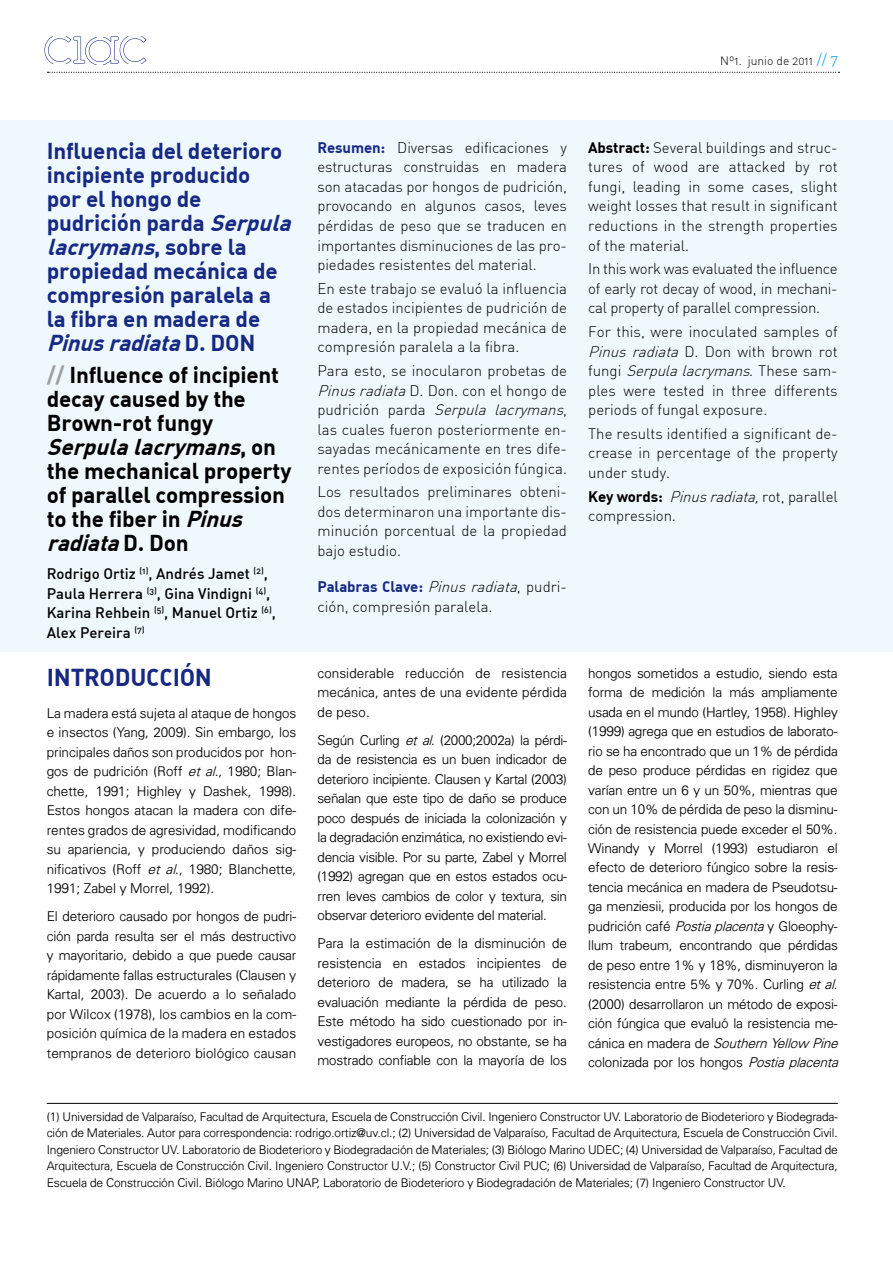
<style>
.page{position:relative;width:893px;height:1263px;background:#fff}
.page>*{position:absolute;margin:0;border:0;box-sizing:border-box;transform-origin:0 0}
.t1{font:700 24px "DIN Alternate";letter-spacing:-.01em;color:#162983}
.t2{font:700 22.5px/24px "DIN Alternate";letter-spacing:-.01em;color:#162983}
.t3{font:700 22.5px/24px "DIN Alternate";letter-spacing:-.01em;color:#000}
.t4{font:300 15px/19.5px "DIN Alternate";color:#000;text-align:justify}
.t5{font:500 15px/19.5px "DIN Alternate";color:#000}
.t6{font:300 13.5px/19.5px "Univers";letter-spacing:-.005em;color:#000;text-align:justify}
.t7{font:300 12px/16.5px "Univers";letter-spacing:-.01em;color:#000;text-align:justify}
.t8{font:300 12px "DIN Alternate";color:#000}
.s1{font-size:15px;color:#009ee0}
.s2{font-style:italic}
.s3{color:#9c9e9f}
.s4{font-weight:700;color:#162983}
.s5{font-weight:700}
</style>
<div class="page">
<svg style="left:48px;top:72px;width:791px;height:1px"></svg>
<svg style="left:44px;top:36px;width:102px;height:29px"></svg>
<div style="left:0;top:120px;width:893px;height:532px;background:#eff8fd"></div>
<hr style="left:47px;top:1103px;width:791px;height:1px;background:#000">
<p class="t8" style="left:720px;top:53px;width:119px">Nº1. junio de 2011 <span class="s1">// 7</span></p>
<h2 class="t2" style="left:47px;top:137px;width:253px">Influencia del deterioro incipiente producido<br>por el hongo de pudrición parda <span class="s2">Serpula lacrymans</span>, s o b r e l a propiedad mecánica de compresión paralela a<br>la fibra en madera de<br><span class="s2">Pinusradiata</span>D . D O N</h2>
<h2 class="t3" style="left:47px;top:362px;width:246px"><span class="s3">//</span> Influence of incipient decay caused by the<br>Brown-rot fungy<br><span class="s2">Serpulalacrymans</span>, o n the mechanical property of parallel compression to the fiber in <span class="s2">Pinus radiata</span>D . D o n</h2>
<p class="t5" style="left:47px;top:563px;width:231px">Rodrigo Ortiz <sup>(1)</sup>, Andrés Jamet <sup>(2)</sup>,<br>Paula Herrera <sup>(3)</sup>, Gina Vindigni <sup>(4)</sup>,<br>Karina Rehbein <sup>(5)</sup>, Manuel Ortiz <sup>(6)</sup>,<br>Alex Pereira <sup>(7)</sup></p>
<h1 class="t1" style="left:47px;top:661px;width:167px">INTRODUCCIÓN</h1>
<p class="t6" style="left:47px;top:703px;width:251px">La madera está sujeta al ataque de hongos e insectos (Yang, 2009). Sin embargo, los principales daños son producidos por hon&shy;gos de pudrición (Roff <span class="s2">et al</span>., 1980; Blan&shy;chette, 1991; Highley y Dashek, 1998).<br>Estos hongos atacan la madera con dife&shy;rentes grados de agresividad, modificando su apariencia, y produciendo daños sig&shy;nificativos (Roff <span class="s2">et al</span>., 1980; Blanchette, 1991; Zabel y Morrel, 1992).</p>
<p class="t6" style="left:47px;top:906px;width:251px">El deterioro causado por hongos de pudri&shy;ción parda resulta ser el más destructivo y mayoritario, debido a que puede causar rápidamente fallas estructurales (Clausen y Kartal, 2003). De acuerdo a lo señalado por Wilcox (1978), los cambios en la com&shy;posición química de la madera en estados tempranos de deterioro biológico causan</p>
<p class="t4" style="left:317px;top:138px;width:251px"><span class="s4">Resumen:</span> Diversas edificaciones y estructuras construidas en madera son atacadas por hongos de pudrición, provocando en algunos casos, leves pérdidas de peso que se traducen en importantes disminuciones de las pro&shy;piedades resistentes del material.</p>
<p class="t4" style="left:317px;top:278px;width:251px">En este trabajo se evaluó la influencia de estados incipientes de pudrición de madera, en la propiedad mecánica de compresión paralela a la fibra.</p>
<p class="t4" style="left:317px;top:361px;width:252px">Para esto, se inocularon probetas de <span class="s2">Pinusradiata</span>D. Don. con el hongo de p u d r i c i ó n p a rd a <span class="s2">Serpula lacrymans</span>, las cuales fueron posteriormente en&shy;sayadas mecánicamente en tres dife&shy;rentes períodos de exposición fúngica.</p>
<p class="t4" style="left:317px;top:482px;width:251px">Los resultados preliminares obteni&shy;dos determinaron una importante dis&shy;minución porcentual de la propiedad bajo estudio.</p>
<p class="t4" style="left:317px;top:577px;width:251px"><span class="s4">Palabras Clave:</span> <span class="s2">Pinusradiata</span>, pudri&shy;ción, compresión paralela.</p>
<p class="t6" style="left:317px;top:663px;width:251px">considerable reducción de resistencia mecánica, antes de una evidente pérdida de peso.</p>
<p class="t6" style="left:317px;top:730px;width:251px">Según Curling <span class="s2">et al</span>. (2000;2002a) la pérdi&shy;da de resistencia es un buen indicador de deterioro incipiente. Clausen y Kartal (2003) señalan que este tipo de daño se produce poco después de iniciada la colonización y la degradación enzimática, no existiendo evi&shy;dencia visible. Por su parte, Zabel y Morrel (1992) agregan que en estos estados ocu&shy;rren leves cambios de color y textura, sin observar deterioro evidente del material.</p>
<p class="t6" style="left:317px;top:933px;width:251px">Para la estimación de la disminución de resistencia en estados incipientes de deterioro de madera, se ha utilizado la evaluación mediante la pérdida de peso.<br>Este método ha sido cuestionado por in&shy;vestigadores europeos, no obstante, se ha mostrado confiable con la mayoría de los</p>
<p class="t4" style="left:588px;top:138px;width:251px"><span class="s5">Abstract:</span> Several buildings and struc&shy;tures of wood are attacked by rot fungi, leading in some cases, slight weight losses that result in significant reductions in the strength properties of the material.</p>
<p class="t4" style="left:588px;top:259px;width:251px">In this work was evaluated the influence of early rot decay of wood, in mechani&shy;cal property of parallel compression.</p>
<p class="t4" style="left:588px;top:322px;width:251px">For this, were inoculated samples of <span class="s2">Pinus radiata</span> D. Don with brown rot f u n g i <span class="s2">Serpulalacrymans</span>. T h e s e s a m - ples were tested in three differents periods of fungal exposure.</p>
<p class="t4" style="left:588px;top:423px;width:251px">The results identified a significant de&shy;crease in percentage of the property under study.</p>
<p class="t4" style="left:588px;top:486px;width:251px"><span class="s5">Key words:</span> <span class="s2">Pinusradiata,</span>rot, parallel compression.</p>
<p class="t6" style="left:588px;top:663px;width:251px">hongos sometidos a estudio, siendo esta forma de medición la más ampliamente usada en el mundo (Hartley, 1958). Highley (1999) agrega que en estudios de laborato&shy;rio se ha encontrado que un 1% de pérdida de peso produce pérdidas en rigidez que varían entre un 6 y un 50%, mientras que con un 10% de pérdida de peso la disminu&shy;ción de resistencia puede exceder el 50%.<br>Winandy y Morrel (1993) estudiaron el efecto de deterioro fúngico sobre la resis&shy;tencia mecánica en madera de Pseudotsu&shy;ga menziesii, producida por los hongos de pudrición café <span class="s2">Postia placenta</span> y Gloeophy&shy;llum trabeum, encontrando que pérdidas de peso entre 1% y 18%, disminuyeron la resistencia entre 5% y 70%. Curling <span class="s2">et al</span>. (2000) desarrollaron un método de exposi&shy;ción fúngica que evaluó la resistencia me&shy;cánica en madera de <span class="s2">Southern Yellow Pine </span>colonizada por los hongos <span class="s2">Postia placenta</span></p>
<p class="t7" style="left:47px;top:1108px;width:792px">(1) Universidad de Valparaíso, Facultad de Arquitectura, Escuela de Construcción Civil. Ingeniero Constructor UV. Laboratorio de Biodeterioro y Biodegrada&shy;ción de Materiales. Autor para correspondencia: rodrigo.ortiz@uv.cl.; (2) Universidad de Valparaíso, Facultad de Arquitectura, Escuela de Construcción Civil.<br>Ingeniero Constructor UV. Laboratorio de Biodeterioro y Biodegradación de Materiales; (3) Biólogo Marino UDEC; (4) Universidad de Valparaíso, Facultad de Arquitectura, Escuela de Construcción Civil. Ingeniero Constructor U.V.; (5) Constructor Civil PUC; (6) Universidad de Valparaíso, Facultad de Arquitectura, Escuela de Construcción Civil. Biólogo Marino UNAP, Laboratorio de Biodeterioro y Biodegradación de Materiales; (7) Ingeniero Constructor UV.</p>
</div>
